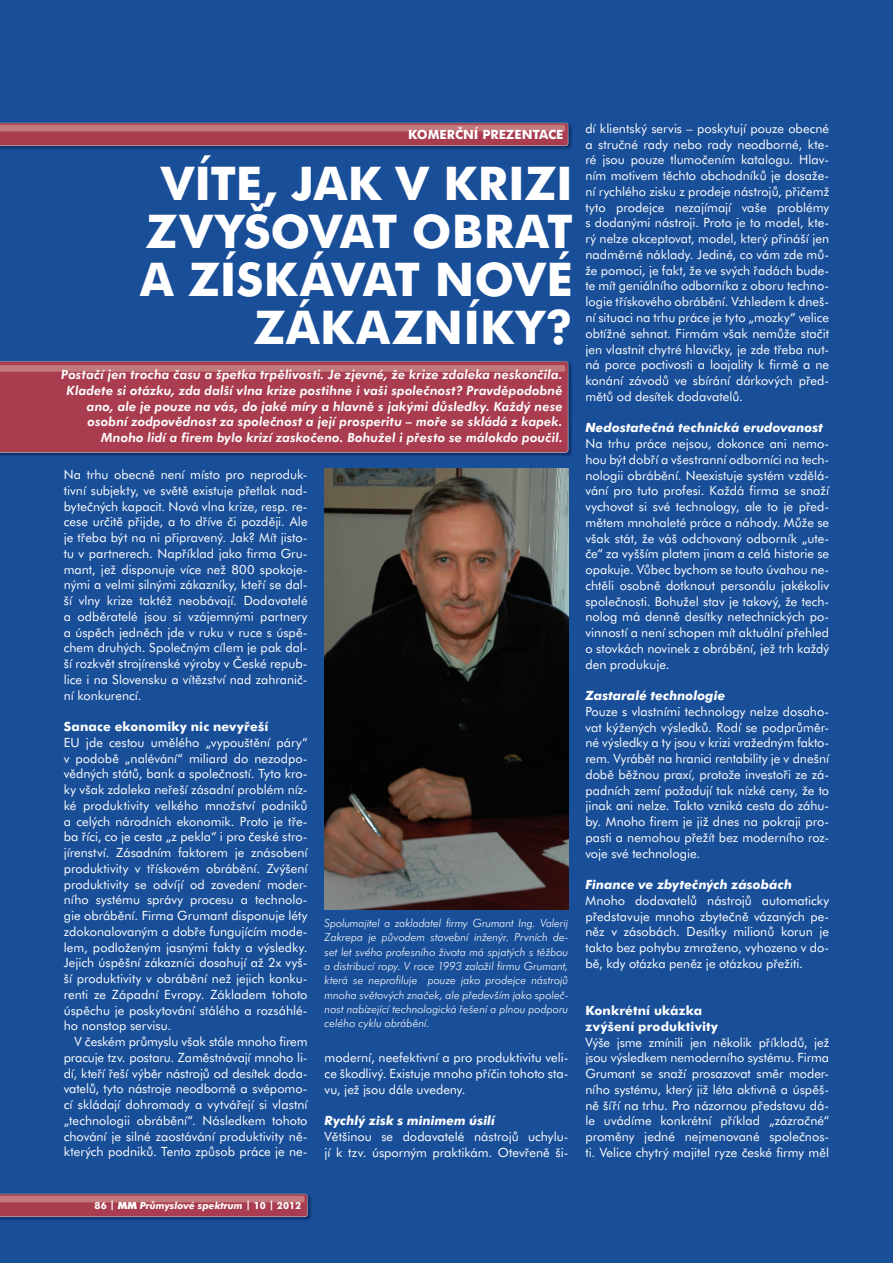
<style>
.page{position:relative;width:893px;height:1263px;background:#194f99}
.page>*{position:absolute;margin:0;border:0;box-sizing:border-box;transform-origin:0 0}
.t1{font:700 46.5px/48px "Futura BTCE";color:#fff;text-align:right}
.t2{font:12.75px/15.8px "Futura BTCE";color:#fff;text-align:justify}
.t3{font:italic 800 12.75px/15.8px "Futura BTCE";letter-spacing:.01em;color:#fff;text-align:right}
.t4{font:italic 700 12.75px "Futura BTCE";letter-spacing:.005em;color:#fff}
.t5{font:700 12.75px/15.8px "Futura BTCE";letter-spacing:.01em;color:#fff}
.t6{font:italic 300 11.25px/14.2px "Futura BTCE";color:#fff;text-align:justify}
.t7{font:italic 700 9.75px "Futura BTCE";color:#fff}
.s1{font-style:normal}
.s2{font-weight:900;font-style:normal}
</style>
<div class="page">
<img style="left:0;top:1193px;width:311px;height:27px">
<svg style="left:0;top:1194px;width:308px;height:23px;background:#af525f"></svg>
<img style="left:0;top:122px;width:572px;height:27px">
<svg style="left:0;top:123px;width:568px;height:23px;background:#af525f"></svg>
<img style="left:0;top:362px;width:572px;height:94px">
<div style="left:0;top:361px;width:568px;height:92px;background:#a93c4e"></div>
<svg style="left:0;top:365px;width:565px;height:7px;background:#c07578"></svg>
<img style="left:325px;top:469px;width:243px;height:440px">
<p class="t5" style="left:408px;top:128px;width:157px">KOMERČNÍ PREZENTACE</p>
<h1 class="t1" style="left:140px;top:162px;width:434px">VÍTE, JAK V KRIZI<br>ZVYŠOVAT OBRAT<br>A ZÍSKÁVAT NOVÉ<br>ZÁKAZNÍKY?</h1>
<p class="t3" style="left:61px;top:368px;width:503px">Postačí jen trocha času a špetka trpělivosti. Je zjevné, že krize zdaleka neskončila.<br>Kladete si otázku, zda další vlna krize postihne i vaši společnost? Pravděpodobně ano, ale je pouze na vás, do jaké míry a hlavně s jakými důsledky. Každý nese osobní zodpovědnost za společnost a její prosperitu – moře se skládá z kapek.<br>Mnoho lidí a firem bylo krizí zaskočeno. Bohužel i přesto se málokdo poučil.</p>
<p class="t2" style="left:64px;top:468px;width:245px">Na trhu obecně není místo pro neproduk&shy;tivní subjekty, ve světě existuje přetlak nad&shy;bytečných kapacit. Nová vlna krize, resp. re&shy;cese určitě přijde, a to dříve či později. Ale je třeba být na ni připravený. Jak? Mít jisto&shy;tu v partnerech. Například jako firma Gru&shy;mant, jež disponuje více než 800 spokoje&shy;nými a velmi silnými zákazníky, kteří se dal&shy;ší vlny krize taktéž neobávají. Dodavatelé a odběratelé jsou si vzájemnými partnery a úspěch jedněch jde v ruku v ruce s úspě&shy;chem druhých. Společným cílem je pak dal&shy;ší rozkvět strojírenské výroby v České repub&shy;lice i na Slovensku a vítězství nad zahranič&shy;ní konkurencí.</p>
<p class="t5" style="left:64px;top:720px;width:206px">Sanace ekonomiky nic nevyřeší</p>
<p class="t2" style="left:64px;top:735px;width:245px">EU jde cestou umělého „vypouštění páry“ v podobě „nalévání“ miliard do nezodpo&shy;vědných států, bank a společností. Tyto kro&shy;ky však zdaleka neřeší zásadní problém níz&shy;ké produktivity velkého množství podniků a celých národních ekonomik. Proto je tře&shy;ba říci, co je cesta „z pekla“ i pro české stro&shy;jírenství. Zásadním faktorem je znásobení produktivity v třískovém obrábění. Zvýšení produktivity se odvíjí od zavedení moder&shy;ního systému správy procesu a technolo&shy;gie obrábění. Firma Grumant disponuje léty zdokonalovaným a dobře fungujícím mode&shy;lem, podloženým jasnými fakty a výsledky.<br>Jejich úspěšní zákazníci dosahují až 2x vyš&shy;ší produktivity v obrábění než jejich konku&shy;renti ze Západní Evropy. Základem tohoto úspěchu je poskytování stálého a rozsáhlé&shy;ho nonstop servisu.</p>
<p class="t2" style="left:64px;top:1035px;width:245px;text-indent:11px">V českém průmyslu však stále mnoho firem pracuje tzv. postaru. Zaměstnávají mnoho li&shy;dí, kteří řeší výběr nástrojů od desítek doda&shy;vatelů, tyto nástroje neodborně a svépomo&shy;cí skládají dohromady a vytvářejí si vlastní „technologii obrábění“. Následkem tohoto chování je silné zaostávání produktivity ně&shy;kterých podniků. Tento způsob práce je ne-</p>
<p class="t6" style="left:325px;top:917px;width:245px">Spolumajitel a zakladatel firmy Grumant Ing. Valerij Zakrepa je původem stavební inženýr. Prvních de&shy;set let svého profesního života má spjatých s těžbou a distribucí ropy. V roce 1993 založil firmu Grumant, která se neprofiluje pouze jako prodejce nástrojů mnoha světových značek, ale především jako společ&shy;nost nabízející technologická řešení a plnou podporu celého cyklu obrábění.</p>
<p class="t2" style="left:325px;top:1051px;width:245px">moderní, neefektivní a pro produktivitu veli&shy;ce škodlivý. Existuje mnoho příčin tohoto sta&shy;vu, jež jsou dále uvedeny.</p>
<p class="t4" style="left:325px;top:1115px;width:172px">Rychlý zisk s minimem úsilí</p>
<p class="t2" style="left:325px;top:1129px;width:245px">Většinou se dodavatelé nástrojů uchylu&shy;jí k tzv. úsporným praktikám. Otevřeně ši-</p>
<p class="t2" style="left:585px;top:121px;width:245px">dí klientský servis – poskytují pouze obecné a stručné rady nebo rady neodborné, kte&shy;ré jsou pouze tlumočením katalogu. Hlav&shy;ním motivem těchto obchodníků je dosaže&shy;ní rychlého zisku z prodeje nástrojů, přičemž tyto prodejce nezajímají vaše problémy s dodanými nástroji. Proto je to model, kte&shy;rý nelze akceptovat, model, který přináší jen nadměrné náklady. Jediné, co vám zde mů&shy;že pomoci, je fakt, že ve svých řadách bude&shy;te mít geniálního odborníka z oboru techno&shy;logie třískového obrábění. Vzhledem k dneš&shy;ní situaci na trhu práce je tyto „mozky“ velice obtížné sehnat. Firmám však nemůže stačit jen vlastnit chytré hlavičky, je zde třeba nut&shy;ná porce poctivosti a loajality k firmě a ne konání závodů ve sbírání dárkových před&shy;mětů od desítek dodavatelů.</p>
<p class="t4" style="left:585px;top:422px;width:239px">Nedostatečná technická erudovanost</p>
<p class="t2" style="left:585px;top:436px;width:245px">Na trhu práce nejsou, dokonce ani nemo&shy;hou být dobří a všestranní odborníci na tech&shy;nologii obrábění. Neexistuje systém vzdělá&shy;vání pro tuto profesi. Každá firma se snaží vychovat si své technology, ale to je před&shy;mětem mnohaleté práce a náhody. Může se však stát, že váš odchovaný odborník „ute&shy;če“ za vyšším platem jinam a celá historie se opakuje. Vůbec bychom se touto úvahou ne&shy;chtěli osobně dotknout personálu jakékoliv společnosti. Bohužel stav je takový, že tech&shy;nolog má denně desítky netechnických po&shy;vinností a není schopen mít aktuální přehled o stovkách novinek z obrábění, jež trh každý den produkuje.</p>
<p class="t4" style="left:585px;top:690px;width:141px">Zastaralé technologie</p>
<p class="t2" style="left:585px;top:704px;width:245px">Pouze s vlastními technology nelze dosaho&shy;vat kýžených výsledků. Rodí se podprůměr&shy;né výsledky a ty jsou v krizi vražedným fakto&shy;rem. Vyrábět na hranici rentability je v dnešní době běžnou praxí, protože investoři ze zá&shy;padních zemí požadují tak nízké ceny, že to jinak ani nelze. Takto vzniká cesta do záhu&shy;by. Mnoho firem je již dnes na pokraji pro&shy;pasti a nemohou přežít bez moderního roz&shy;voje své technologie.</p>
<p class="t4" style="left:585px;top:879px;width:208px">Finance ve zbytečných zásobách</p>
<p class="t2" style="left:585px;top:893px;width:245px">Mnoho dodavatelů nástrojů automaticky představuje mnoho zbytečně vázaných pe&shy;něz v zásobách. Desítky milionů korun je takto bez pohybu zmraženo, vyhozeno v do&shy;bě, kdy otázka peněz je otázkou přežiti.</p>
<p class="t5" style="left:585px;top:1003px;width:134px">Konkrétní ukázka zvýšení produktivity</p>
<p class="t2" style="left:585px;top:1035px;width:245px">Výše jsme zmínili jen několik příkladů, jež jsou výsledkem nemoderního systému. Firma Grumant se snaží prosazovat směr moder&shy;ního systému, který již léta aktivně a úspěš&shy;ně šíří na trhu. Pro názornou představu dá&shy;le uvádíme konkrétní příklad „zázračné“ proměny jedné nejmenované společnos&shy;ti. Velice chytrý majitel ryze české firmy měl</p>
<p class="t7" style="left:95px;top:1201px;width:208px"><span class="s1">86 </span><sup>|</sup> <span class="s2">MM</span> Průmyslové spektrum <sup>|</sup> <span class="s1">10 </span><sup>|</sup> <span class="s1">2012</span></p>
</div>
